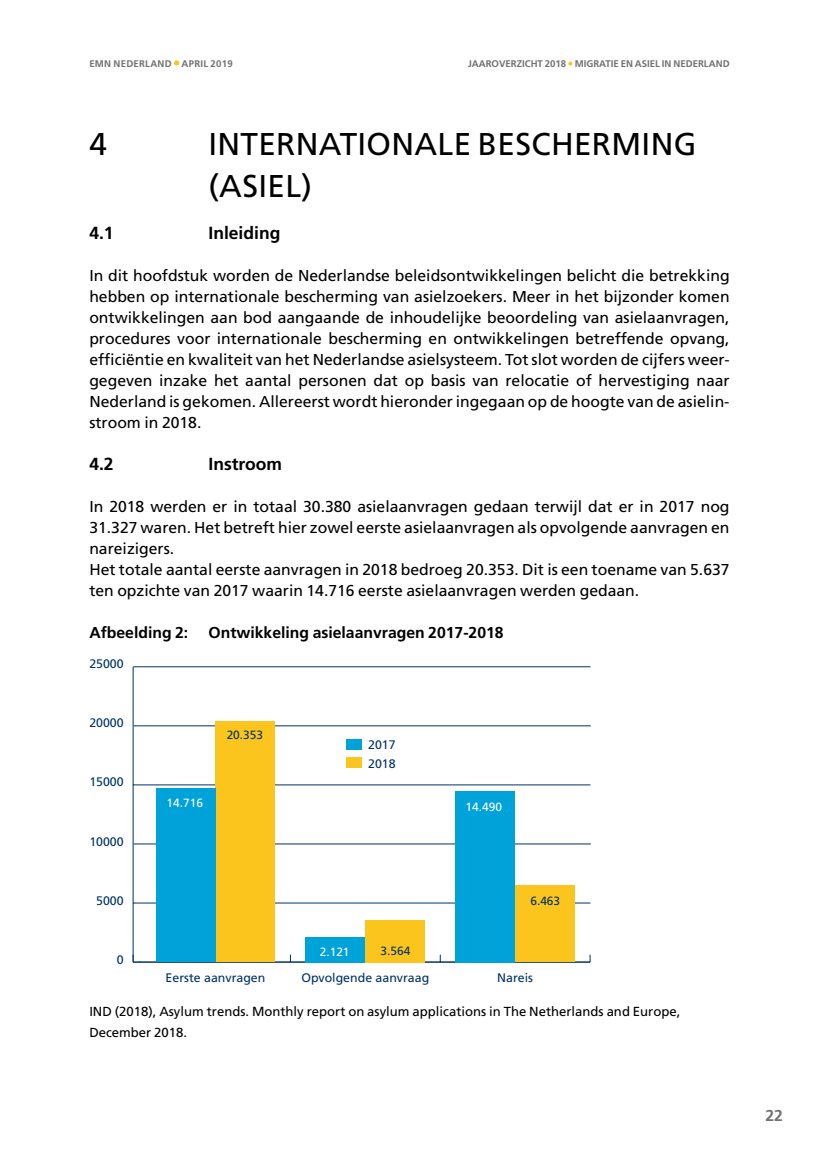
<style>
.page{position:relative;width:819px;height:1166px;background:#fff}
.page>*{position:absolute;margin:0;border:0;box-sizing:border-box;transform-origin:0 0}
.t1{font:31.5px/42px "Frutiger";letter-spacing:.01em;color:#000}
.t2{font:700 17.5px "Frutiger";color:#000}
.t3{font:15.75px/21px "Frutiger";color:#000;text-align:justify}
.t4{font:700 15.75px "Frutiger";color:#000}
.t5{font:700 15.75px "Frutiger";color:#707172}
.t6{font:13.12px/21px "Frutiger";color:#000}
.t7{font:12.42px/18.6px "Frutiger";color:#003367}
.t8{font:11.9px "Frutiger";color:#fff}
.t9{font:11.9px "Frutiger";color:#003367}
.t10{font:700 9.62px "Frutiger";color:#707172}
.t11{font:700 9.62px "Frutiger";letter-spacing:.025em;color:#707172}
</style>
<div class="page">
<svg style="left:174px;top:60px;width:5px;height:6px"></svg>
<svg style="left:568px;top:62px;width:4px;height:4px"></svg>
<hr style="left:133px;top:667px;width:1px;height:295px;background:#003367">
<hr style="left:133px;top:962px;width:457px;height:1px;background:#003367">
<hr style="left:133px;top:903px;width:457px;height:1px;background:#003367">
<hr style="left:134px;top:843px;width:456px;height:1px;background:#003367">
<hr style="left:133px;top:784px;width:457px;height:1px;background:#003367">
<hr style="left:134px;top:725px;width:456px;height:1px;background:#003367">
<hr style="left:133px;top:666px;width:457px;height:1px;background:#003367">
<div style="left:215px;top:722px;width:60px;height:240px;background:#fcc51d"></div>
<div style="left:365px;top:920px;width:60px;height:42px;background:#fcc51d"></div>
<div style="left:515px;top:886px;width:60px;height:76px;background:#fcc51d"></div>
<div style="left:156px;top:788px;width:59px;height:174px;background:#00a2da"></div>
<div style="left:305px;top:937px;width:60px;height:25px;background:#00a2da"></div>
<div style="left:455px;top:791px;width:60px;height:171px;background:#00a2da"></div>
<div style="left:346px;top:739px;width:15px;height:11px;background:#00a2da"></div>
<div style="left:346px;top:756px;width:15px;height:11px;background:#fcc51d"></div>
<p class="t11" style="left:89px;top:58px;width:145px">EMN NEDERLAND APRIL 2019</p>
<p class="t10" style="left:468px;top:58px;width:263px">JAAROVERZICHT 2018 MIGRATIE EN ASIEL IN NEDERLAND</p>
<h1 class="t1" style="left:89px;top:123px;width:19px">4</h1>
<h1 class="t1" style="left:208px;top:123px;width:489px">INTERNATIONALE BESCHERMING (ASIEL)</h1>
<p class="t2" style="left:89px;top:223px;width:26px">4.1</p>
<p class="t2" style="left:208px;top:223px;width:73px">Inleiding</p>
<p class="t3" style="left:89px;top:265px;width:641px">In dit hoofdstuk worden de Nederlandse beleidsontwikkelingen belicht die betrekking hebben op internationale bescherming van asielzoekers. Meer in het bijzonder komen ontwikkelingen aan bod aangaande de inhoudelijke beoordeling van asielaanvragen, procedures voor internationale bescherming en ontwikkelingen betreffende opvang, efficiëntie en kwaliteit van het Nederlandse asielsysteem. Tot slot worden de cijfers weer&shy;gegeven inzake het aantal personen dat op basis van relocatie of hervestiging naar Nederland is gekomen. Allereerst wordt hieronder ingegaan op de hoogte van de asielin&shy;stroom in 2018.</p>
<p class="t2" style="left:89px;top:454px;width:26px">4.2</p>
<p class="t2" style="left:208px;top:454px;width:75px">Instroom</p>
<p class="t3" style="left:89px;top:496px;width:641px;text-align:left">In 2018 werden er in totaal 30.380 asielaanvragen gedaan terwijl dat er in 2017 nog 31.327 waren. Het betreft hier zowel eerste asielaanvragen als opvolgende aanvragen en nareizigers.<br>Het totale aantal eerste aanvragen in 2018 bedroeg 20.353. Dit is een toename van 5.637 ten opzichte van 2017 waarin 14.716 eerste asielaanvragen werden gedaan.</p>
<p class="t4" style="left:89px;top:623px;width:100px">Afbeelding 2:</p>
<p class="t4" style="left:208px;top:623px;width:296px">Ontwikkeling asielaanvragen 2017-2018</p>
<p class="t7" style="left:89px;top:654px;width:36px">25000</p>
<p class="t7" style="left:89px;top:714px;width:36px">20000</p>
<p class="t7" style="left:89px;top:773px;width:36px">15000</p>
<p class="t7" style="left:89px;top:832px;width:36px">10000</p>
<p class="t7" style="left:96px;top:891px;width:29px">5000</p>
<p class="t7" style="left:117px;top:950px;width:8px">0</p>
<p class="t8" style="left:167px;top:796px;width:38px">14.716</p>
<p class="t9" style="left:227px;top:728px;width:38px">20.353</p>
<p class="t7" style="left:368px;top:735px;width:29px">2017<br>2018</p>
<p class="t8" style="left:320px;top:945px;width:31px">2.121</p>
<p class="t9" style="left:380px;top:944px;width:31px">3.564</p>
<p class="t8" style="left:465px;top:800px;width:38px">14.490</p>
<p class="t9" style="left:530px;top:894px;width:31px">6.463</p>
<p class="t7" style="left:166px;top:968px;width:101px">Eerste aanvragen</p>
<p class="t7" style="left:301px;top:968px;width:129px">Opvolgende aanvraag</p>
<p class="t7" style="left:497px;top:968px;width:37px">Nareis</p>
<p class="t6" style="left:89px;top:1001px;width:592px">IND (2018), Asylum trends. Monthly report on asylum applications in The Netherlands and Europe,<br>December 2018.</p>
<p class="t5" style="left:765px;top:1106px;width:19px">22</p>
</div>
